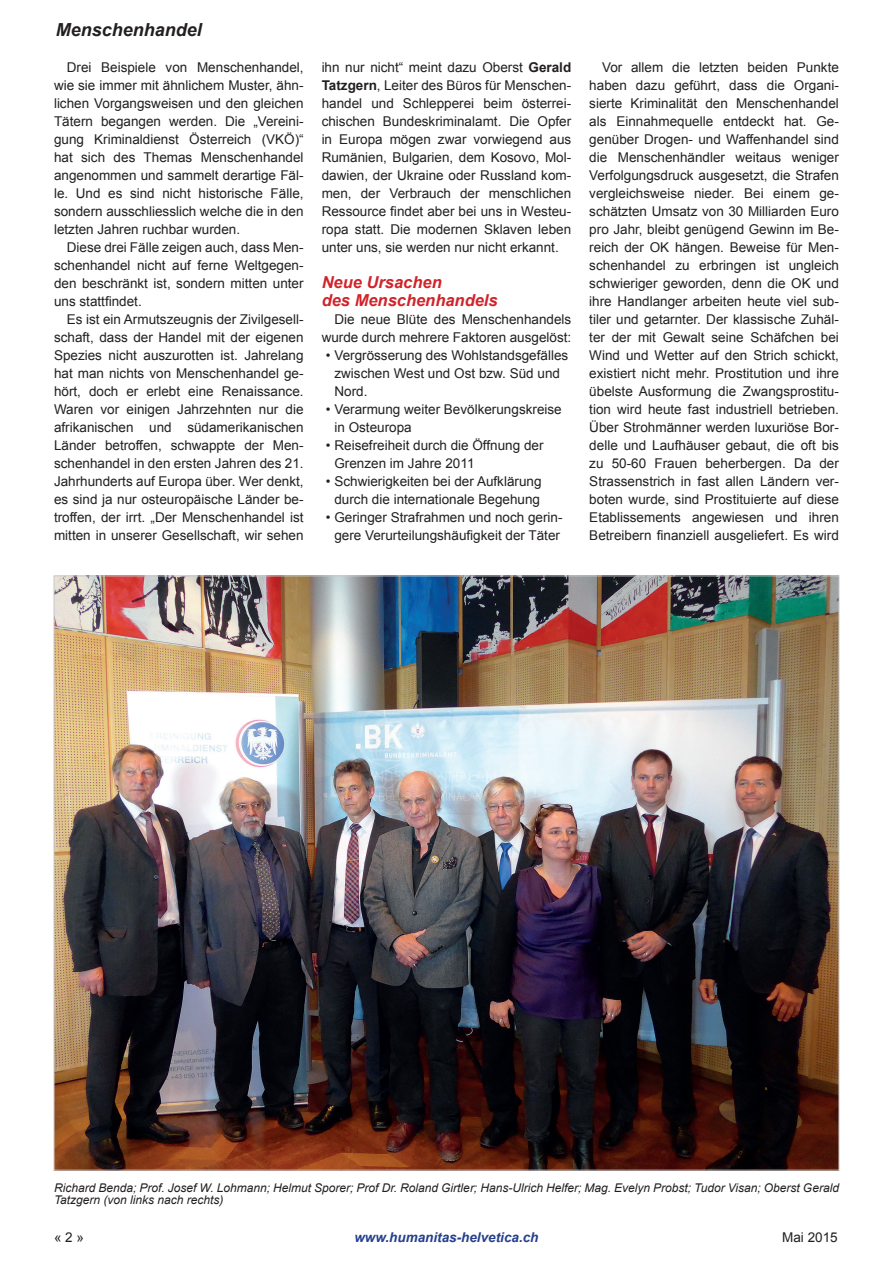
<style>
.page{position:relative;width:893px;height:1263px;background:#fff}
.page>*{position:absolute;margin:0;border:0;box-sizing:border-box;transform-origin:0 0}
.Kopfzeile-R{font:italic 700 18px "Arial";color:#231f20}
.Untertitel{font:italic 700 16.5px/18px "Arial";color:#d1232a}
.Fusszeilen-Text{font:13.5px/18px "Arial";color:#231f20;text-align:justify}
.Fusszeilen-Text-2{font:italic 700 13.5px "Arial";color:#253f8e}
.Legende{font:italic 12px/12px "Arial";color:#231f20}
.s1{font-weight:700}
</style>
<div class="page">
<img style="left:56px;top:578px;width:781px;height:590px">
<p class="Kopfzeile-R" style="left:56px;top:18px;width:148px">Menschenhandel</p>
<p class="Fusszeilen-Text" style="left:54px;top:58px;width:251px;text-indent:13px">Drei Beispiele von Menschenhandel, wie sie immer mit ähnlichem Muster, ähn&shy;lichen Vorgangsweisen und den gleichen Tätern begangen werden. Die „Vereini&shy;gung Kriminaldienst Österreich (VKÖ)“ hat sich des Themas Menschenhandel angenommen und sammelt derartige Fäl&shy;le. Und es sind nicht historische Fälle, sondern ausschliesslich welche die in den letzten Jahren ruchbar wurden.</p>
<p class="Fusszeilen-Text" style="left:54px;top:238px;width:251px;text-indent:13px">Diese drei Fälle zeigen auch, dass Men&shy;schenhandel nicht auf ferne Weltgegen&shy;den beschränkt ist, sondern mitten unter uns stattfindet.</p>
<p class="Fusszeilen-Text" style="left:54px;top:310px;width:251px;text-indent:13px">Es ist ein Armutszeugnis der Zivilgesell&shy;schaft, dass der Handel mit der eigenen Spezies nicht auszurotten ist. Jahrelang hat man nichts von Menschenhandel ge&shy;hört, doch er erlebt eine Renaissance.<br>Waren vor einigen Jahrzehnten nur die afrikanischen und südamerikanischen Länder betroffen, schwappte der Men&shy;schenhandel in den ersten Jahren des 21.<br>Jahrhunderts auf Europa über. Wer denkt, es sind ja nur osteuropäische Länder be&shy;troffen, der irrt. „Der Menschenhandel ist mitten in unserer Gesellschaft, wir sehen</p>
<p class="Fusszeilen-Text" style="left:322px;top:58px;width:251px">ihn nur nicht“ meint dazu Oberst <span class="s1">Gerald Tatzgern</span>, Leiter des Büros für Menschen&shy;handel und Schlepperei beim österrei&shy;chischen Bundeskriminalamt. Die Opfer in Europa mögen zwar vorwiegend aus Rumänien, Bulgarien, dem Kosovo, Mol&shy;dawien, der Ukraine oder Russland kom&shy;men, der Verbrauch der menschlichen Ressource findet aber bei uns in Westeu&shy;ropa statt. Die modernen Sklaven leben unter uns, sie werden nur nicht erkannt.</p>
<p class="Untertitel" style="left:322px;top:274px;width:178px">Neue Ursachen<br>des Menschenhandels</p>
<p class="Fusszeilen-Text" style="left:322px;top:310px;width:251px;text-align:right">Die neue Blüte des Menschenhandels wurde durch mehrere Faktoren ausgelöst:</p>
<p class="Fusszeilen-Text" style="left:334px;top:346px;width:235px;text-align:left;text-indent:-9px">• Vergrösserung des Wohlstandsgefälles zwischen West und Ost bzw. Süd und<br>Nord.</p>
<p class="Fusszeilen-Text" style="left:334px;top:400px;width:229px;text-indent:-9px">• Verarmung weiter Bevölkerungskreise in Osteuropa</p>
<p class="Fusszeilen-Text" style="left:334px;top:436px;width:211px;text-indent:-9px">• Reisefreiheit durch die Öffnung der<br>Grenzen im Jahre 2011</p>
<p class="Fusszeilen-Text" style="left:326px;top:472px;width:217px;text-align:center">• Schwierigkeiten bei der Aufklärung durch die internationale Begehung</p>
<p class="Fusszeilen-Text" style="left:326px;top:508px;width:238px;text-align:center">• Geringer Strafrahmen und noch gerin&shy;gere Verurteilungshäufigkeit der Täter</p>
<p class="Fusszeilen-Text" style="left:589px;top:58px;width:251px;text-indent:13px">Vor allem die letzten beiden Punkte haben dazu geführt, dass die Organi&shy;sierte Kriminalität den Menschenhandel als Einnahmequelle entdeckt hat. Ge&shy;genüber Drogen- und Waffenhandel sind die Menschenhändler weitaus weniger Verfolgungsdruck ausgesetzt, die Strafen vergleichsweise nieder. Bei einem ge&shy;schätzten Umsatz von 30 Milliarden Euro pro Jahr, bleibt genügend Gewinn im Be&shy;reich der OK hängen. Beweise für Men&shy;schenhandel zu erbringen ist ungleich schwieriger geworden, denn die OK und ihre Handlanger arbeiten heute viel sub&shy;tiler und getarnter. Der klassische Zuhäl&shy;ter der mit Gewalt seine Schäfchen bei Wind und Wetter auf den Strich schickt, existiert nicht mehr. Prostitution und ihre übelste Ausformung die Zwangsprostitu&shy;tion wird heute fast industriell betrieben.<br>Über Strohmänner werden luxuriöse Bor&shy;delle und Laufhäuser gebaut, die oft bis zu 50-60 Frauen beherbergen. Da der Strassenstrich in fast allen Ländern ver&shy;boten wurde, sind Prostituierte auf diese Etablissements angewiesen und ihren Betreibern finanziell ausgeliefert. Es wird</p>
<p class="Legende" style="left:54px;top:1182px;width:786px">Richard Benda; Prof. Josef W. Lohmann; Helmut Sporer; Prof Dr. Roland Girtler; Hans-Ulrich Helfer; Mag. Evelyn Probst; Tudor Visan; Oberst Gerald<br>Tatzgern (von links nach rechts)</p>
<p class="Fusszeilen-Text" style="left:54px;top:1228px;width:32px">« 2 »</p>
<p class="Fusszeilen-Text-2" style="left:354px;top:1228px;width:186px">www.humanitas-helvetica.ch</p>
<p class="Fusszeilen-Text" style="left:782px;top:1228px;width:57px">Mai 2015</p>
</div>
